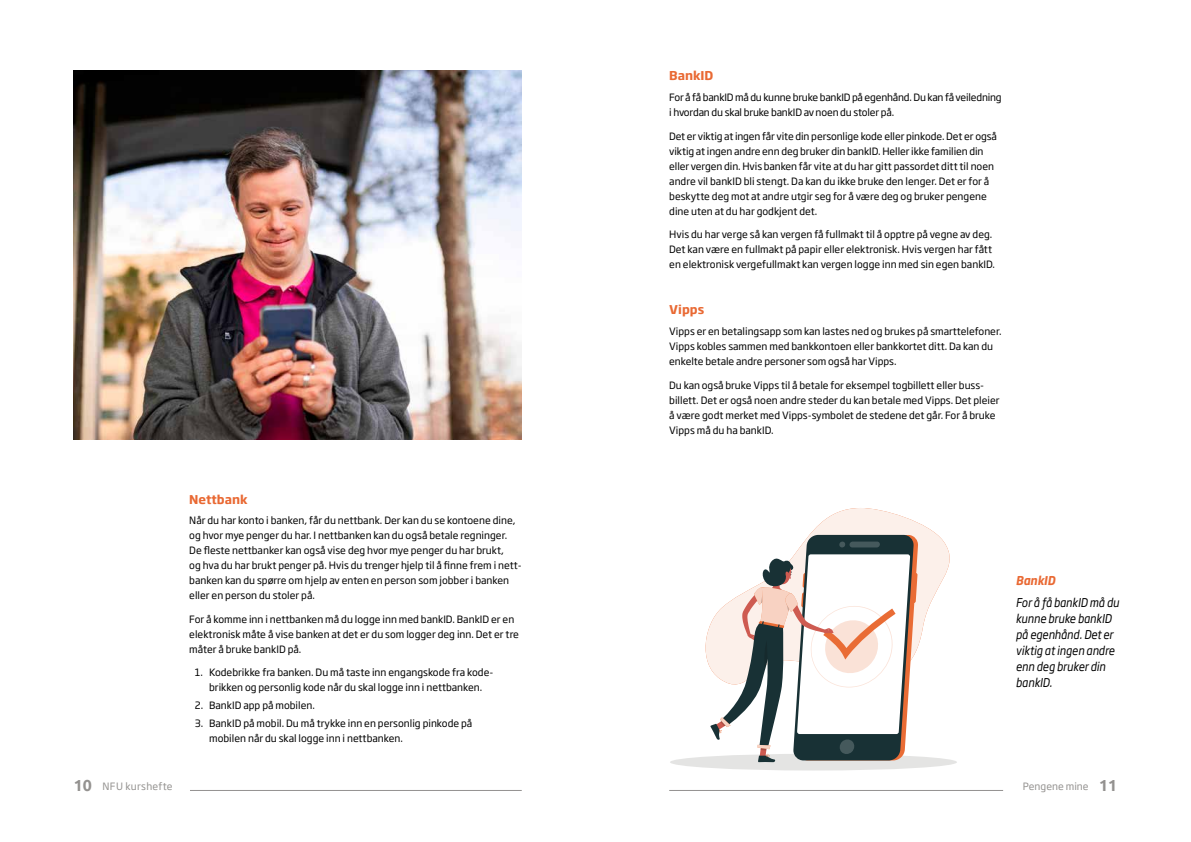
<style>
.page{position:relative;width:1191px;height:842px;background:#fff}
.page>*{position:absolute;margin:0;border:0;box-sizing:border-box;transform-origin:0 0}
.t1{font:italic 12px/16px "Soho Gothic Std";color:#000;scale:.88 1}
.t2{font:700 12px "Soho Gothic Std";color:#e96933}
.t3{font:italic 700 12px "Soho Gothic Std";color:#e96933;scale:.88 1}
.t4{font:10px/15px "Soho Gothic Std";color:#000}
.t5{font:10px/15px "Soho Gothic Std";letter-spacing:-.02em;color:#000}
.t6{font:10px "Soho Gothic Std";letter-spacing:.03em;color:#949290}
.t7{font:10px "Soho Gothic Std";letter-spacing:.01em;color:#949290}
.s1{font-family:"Ubuntu";font-weight:700;font-size:16px}
</style>
<div class="page">
<img style="left:74px;top:71px;width:448px;height:368px">
<svg style="left:705px;top:508px;width:245px;height:159px"></svg>
<div style="left:670px;top:754px;width:287px;height:16px;background:#e4e4e3;border-radius:50%"></div>
<svg style="left:710px;top:535px;width:208px;height:227px"></svg>
<hr style="left:190px;top:790px;width:332px;height:1px;background:#949290">
<hr style="left:669px;top:790px;width:334px;height:1px;background:#949290">
<p class="t2" style="left:189px;top:491px;width:60px">Nettbank</p>
<p class="t4" style="left:189px;top:513px;width:334px">Når du har konto i banken, får du nettbank. Der kan du se kontoene dine, og hvor mye penger du har. I nettbanken kan du også betale regninger.<br>De fleste nettbanker kan også vise deg hvor mye penger du har brukt,<br>og hva du har brukt penger på. Hvis du trenger hjelp til å finne frem i nett&shy;banken kan du spørre om hjelp av enten en person som jobber i banken eller en person du stoler på.</p>
<p class="t4" style="left:189px;top:612px;width:331px">For å komme inn i nettbanken må du logge inn med bankID. BankID er en elektronisk måte å vise banken at det er du som logger deg inn. Det er tre måter å bruke bankID på.</p>
<p class="t4" style="left:195px;top:665px;width:300px;text-align:center">1. Kodebrikke fra banken. Du må taste inn engangskode fra kode&shy;brikken og personlig kode når du skal logge inn i nettbanken.</p>
<p class="t4" style="left:195px;top:698px;width:122px">2. BankID app på mobilen.</p>
<p class="t4" style="left:209px;top:716px;width:265px;text-indent:-14px">3. BankID på mobil. Du må trykke inn en personlig pinkode på mobilen når du skal logge inn i nettbanken.</p>
<p class="t2" style="left:669px;top:68px;width:46px">BankID</p>
<p class="t5" style="left:669px;top:90px;width:334px">For å få bankID må du kunne bruke bankID på egenhånd. Du kan få veiledning i hvordan du skal bruke bankID av noen du stoler på.</p>
<p class="t4" style="left:669px;top:129px;width:329px">Det er viktig at ingen får vite din personlige kode eller pinkode. Det er også viktig at ingen andre enn deg bruker din bankID. Heller ikke familien din eller vergen din. Hvis banken får vite at du har gitt passordet ditt til noen andre vil bankID bli stengt. Da kan du ikke bruke den lenger. Det er for å beskytte deg mot at andre utgir seg for å være deg og bruker pengene dine uten at du har godkjent det.</p>
<p class="t4" style="left:669px;top:227px;width:327px">Hvis du har verge så kan vergen få fullmakt til å opptre på vegne av deg.<br>Det kan være en fullmakt på papir eller elektronisk. Hvis vergen har fått en elektronisk vergefullmakt kan vergen logge inn med sin egen bankID.</p>
<p class="t2" style="left:669px;top:302px;width:37px">Vipps</p>
<p class="t4" style="left:669px;top:324px;width:334px">Vipps er en betalingsapp som kan lastes ned og brukes på smarttelefoner.<br>Vipps kobles sammen med bankkontoen eller bankkortet ditt. Da kan du enkelte betale andre personer som også har Vipps.</p>
<p class="t4" style="left:669px;top:378px;width:332px">Du kan også bruke Vipps til å betale for eksempel togbillett eller buss&shy;billett. Det er også noen andre steder du kan betale med Vipps. Det pleier å være godt merket med Vipps-symbolet de stedene det går. For å bruke Vipps må du ha bankID.</p>
<p class="t3" style="left:1016px;top:573px;width:46px">BankID</p>
<p class="t1" style="left:1016px;top:594px;width:119px">For å få bankID må du kunne bruke bankID på egenhånd. Det er viktig at ingen andre enn deg bruker din bankID.</p>
<p class="t6" style="left:74px;top:780px;width:101px"><span class="s1">10</span> NFU kurshefte</p>
<p class="t7" style="left:1023px;top:780px;width:96px">Pengene mine <span class="s1">11</span></p>
</div>
